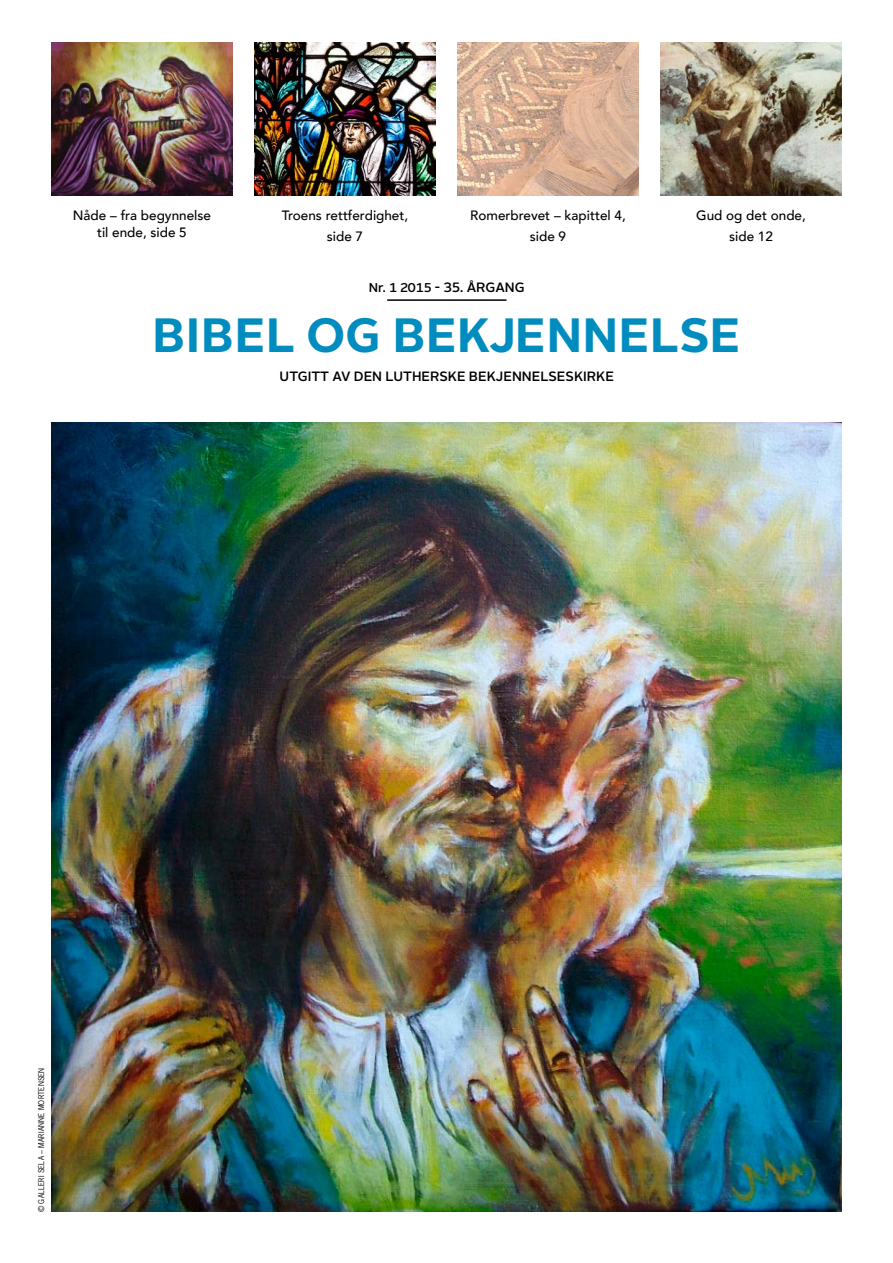
<style>
.page{position:relative;width:893px;height:1263px;background:#fff}
.page>*{position:absolute;margin:0;border:0;box-sizing:border-box;transform-origin:0 0}
.t1{font:700 48px "Alright Sans";letter-spacing:.015em;color:#008cbe}
.t2{font:500 13.5px/20.2px "Avenir";color:#000;text-align:center}
.t3{font:500 13.5px "Alright Sans";color:#000}
.t4{font:7.5px "News Gothic Std";letter-spacing:.03em;color:#000}
.s1{font-size:12.75px}
</style>
<div class="page">
<img style="left:51px;top:422px;width:791px;height:790px">
<hr style="left:387px;top:299px;width:119px;height:2px;background:#000">
<img style="left:51px;top:43px;width:182px;height:153px">
<img style="left:254px;top:43px;width:182px;height:153px">
<img style="left:457px;top:43px;width:182px;height:153px">
<img style="left:660px;top:43px;width:182px;height:153px">
<p class="t2" style="left:73px;top:207px;width:140px;line-height:16.5px">Nåde – fra begynnelse til ende, side 5</p>
<p class="t2" style="left:282px;top:205px;width:128px">Troens rettferdighet, side 7</p>
<p class="t2" style="left:470px;top:205px;width:157px">Romerbrevet – kapittel 4, side 9</p>
<p class="t3" style="left:369px;top:278px;width:157px"><span class="s1">Nr. 1 2015</span> - 35. ÅRGANG</p>
<p class="t2" style="left:696px;top:205px;width:111px">Gud og det onde, side 12</p>
<h1 class="t1" style="left:153px;top:302px;width:589px">BIBEL OG BEKJENNELSE</h1>
<p class="t3" style="left:280px;top:367px;width:336px">UTGITT AV DEN LUTHERSKE BEKJENNELSESKIRKE</p>
<p class="t4" style="left:36px;top:1212px;width:146px;rotate:-90deg">© GALLERI SELA – MARIANNE MORTENSEN</p>
</div>
